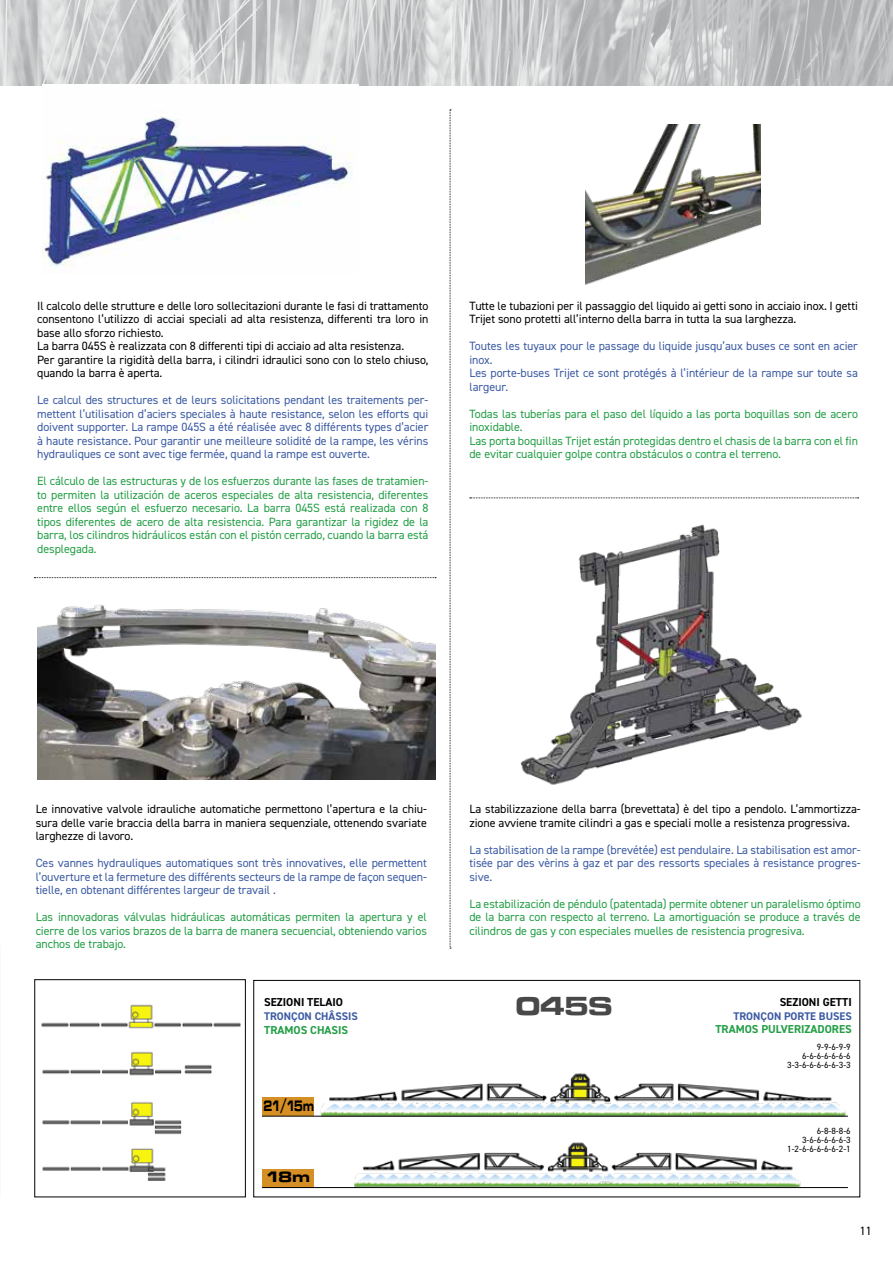
<style>
.page{position:relative;width:893px;height:1263px;background:#fff}
.page>*{position:absolute;margin:0;border:0;box-sizing:border-box;transform-origin:0 0}
.t1{font:700 expanded 27px "Microgramma Com";color:#484848}
.t2{font:700 expanded 15.6px "Microgramma Com";letter-spacing:-.05em;color:#000;scale:.62 1}
.t3{font:700 expanded 15.6px "Microgramma Com";letter-spacing:-.05em;color:#000}
.t4{font:12px/13.5px "DIN2014";letter-spacing:-.005em;color:#239e46;text-align:justify}
.t5{font:12px/13.5px "DIN2014";letter-spacing:-.005em;color:#3c5ba3;text-align:justify}
.t6{font:12px/13.5px "DIN2014";letter-spacing:-.005em;color:#000}
.t7{font:700 11.55px "DIN2014";color:#239e46}
.t8{font:700 11.55px "DIN2014";color:#000}
.t9{font:700 11.1px "DIN2014";color:#3c5ba3}
.t10{font:9px/9px "DIN2014";color:#000;text-align:right}
</style>
<div class="page">
<div style="left:35px;top:979px;width:211px;height:218px;border:1px solid #000"></div>
<hr style="left:0;top:85px;width:893px;height:1px;background:#000">
<img style="left:0;top:0;width:893px;height:85px">
<img style="left:0;top:80px;width:10px;height:6px">
<img style="left:43px;top:85px;width:315px;height:182px">
<img style="left:586px;top:125px;width:175px;height:160px">
<img style="left:37px;top:605px;width:398px;height:174px">
<img style="left:316px;top:1073px;width:532px;height:43px">
<div style="left:262px;top:1097px;width:52px;height:18px;background:#d68f24"></div>
<div style="left:262px;top:1169px;width:52px;height:19px;background:#d68f24"></div>
<hr style="left:262px;top:1116px;width:586px;height:1px;background:#000">
<hr style="left:262px;top:1187px;width:586px;height:1px;background:#000">
<img style="left:35px;top:996px;width:211px;height:42px">
<img style="left:35px;top:1043px;width:211px;height:42px">
<img style="left:35px;top:1095px;width:211px;height:42px">
<img style="left:35px;top:1142px;width:211px;height:39px">
<img style="left:313px;top:1142px;width:536px;height:56px">
<svg style="left:34px;top:577px;width:402px;height:1px"></svg>
<svg style="left:450px;top:109px;width:1px;height:840px"></svg>
<img style="left:520px;top:524px;width:282px;height:261px">
<svg style="left:470px;top:497px;width:389px;height:1px"></svg>
<p class="t6" style="left:37px;top:299px;width:393px">Il calcolo delle strutture e delle loro sollecitazioni durante le fasi di trattamento consentono l’utilizzo di acciai speciali ad alta resistenza, differenti tra loro in base allo sforzo richiesto.<br>La barra 045S è realizzata con 8 differenti tipi di acciaio ad alta resistenza.<br>Per garantire la rigidità della barra, i cilindri idraulici sono con lo stelo chiuso, quando la barra è aperta.</p>
<p class="t5" style="left:37px;top:393px;width:393px">Le calcul des structures et de leurs solicitations pendant les traitements per&shy;mettent l’utilisation d’aciers speciales à haute resistance, selon les efforts qui doivent supporter. La rampe 045S a été réalisée avec 8 différents types d’acier à haute resistance. Pour garantir une meilleure solidité de la rampe, les vérins hydrauliques ce sont avec tige fermée, quand la rampe est ouverte.</p>
<p class="t4" style="left:37px;top:474px;width:393px">El cálculo de las estructuras y de los esfuerzos durante las fases de tratamien&shy;to permiten la utilización de aceros especiales de alta resistencia, diferentes entre ellos según el esfuerzo necesario. La barra 045S está realizada con 8 tipos diferentes de acero de alta resistencia. Para garantizar la rigidez de la barra, los cilindros hidráulicos están con el pistón cerrado, cuando la barra está desplegada.</p>
<p class="t6" style="left:469px;top:299px;width:390px">Tutte le tubazioni per il passaggio del liquido ai getti sono in acciaio inox. I getti<br>Trijet sono protetti all’interno della barra in tutta la sua larghezza.</p>
<p class="t5" style="left:469px;top:339px;width:390px;text-align:left">Toutes les tuyaux pour le passage du liquide jusqu’aux buses ce sont en acier inox.<br>Les porte-buses Trijet ce sont protégés à l’intérieur de la rampe sur toute sa largeur.</p>
<p class="t4" style="left:469px;top:407px;width:390px;text-align:left">Todas las tuberías para el paso del líquido a las porta boquillas son de acero inoxidable.<br>Las porta boquillas Trijet están protegidas dentro el chasis de la barra con el fin de evitar cualquier golpe contra obstáculos o contra el terreno.</p>
<p class="t6" style="left:36px;top:802px;width:393px;text-align:justify">Le innovative valvole idrauliche automatiche permettono l’apertura e la chiu&shy;sura delle varie braccia della barra in maniera sequenziale, ottenendo svariate larghezze di lavoro.</p>
<p class="t5" style="left:36px;top:856px;width:393px">Ces vannes hydrauliques automatiques sont très innovatives, elle permettent l’ouverture et la fermeture des différents secteurs de la rampe de façon sequen&shy;tielle, en obtenant différentes largeur de travail .</p>
<p class="t4" style="left:36px;top:910px;width:393px">Las innovadoras válvulas hidráulicas automáticas permiten la apertura y el cierre de los varios brazos de la barra de manera secuencial, obteniendo varios anchos de trabajo.</p>
<p class="t8" style="left:264px;top:994px;width:80px">SEZIONI TELAIO</p>
<p class="t9" style="left:264px;top:1009px;width:95px">TRONÇON CHÂSSIS</p>
<p class="t7" style="left:264px;top:1022px;width:86px">TRAMOS CHASIS</p>
<h2 class="t2" style="left:263px;top:1095px;width:83px">21/15m</h2>
<h2 class="t3" style="left:266px;top:1166px;width:45px">18m</h2>
<p class="t6" style="left:469px;top:802px;width:393px">La stabilizzazione della barra (brevettata) è del tipo a pendolo. L’ammortizza&shy;zione avviene tramite cilindri a gas e speciali molle a resistenza progressiva.</p>
<p class="t5" style="left:469px;top:843px;width:393px">La stabilisation de la rampe (brevétée) est pendulaire. La stabilisation est amor&shy;tisée par des vèrins à gaz et par des ressorts speciales à resistance progres&shy;sive.</p>
<p class="t4" style="left:469px;top:897px;width:393px">La estabilización de péndulo (patentada) permite obtener un paralelismo óptimo de la barra con respecto al terreno. La amortiguación se produce a través de cilindros de gas y con especiales muelles de resistencia progresiva.</p>
<h1 class="t1" style="left:516px;top:988px;width:98px">045S</h1>
<p class="t8" style="left:780px;top:994px;width:74px">SEZIONI GETTI</p>
<p class="t9" style="left:733px;top:1008px;width:120px">TRONÇON PORTE BUSES</p>
<p class="t7" style="left:715px;top:1022px;width:138px">TRAMOS PULVERIZADORES</p>
<p class="t10" style="left:787px;top:1042px;width:65px">9-9-6-9-9<br>6-6-6-6-6-6-6<br>3-3-6-6-6-6-6-3-3</p>
<p class="t10" style="left:787px;top:1126px;width:65px">6-8-8-8-6<br>3-6-6-6-6-6-3<br>1-2-6-6-6-6-6-2-1</p>
<p class="t6" style="left:860px;top:1224px;width:13px">11</p>
</div>
